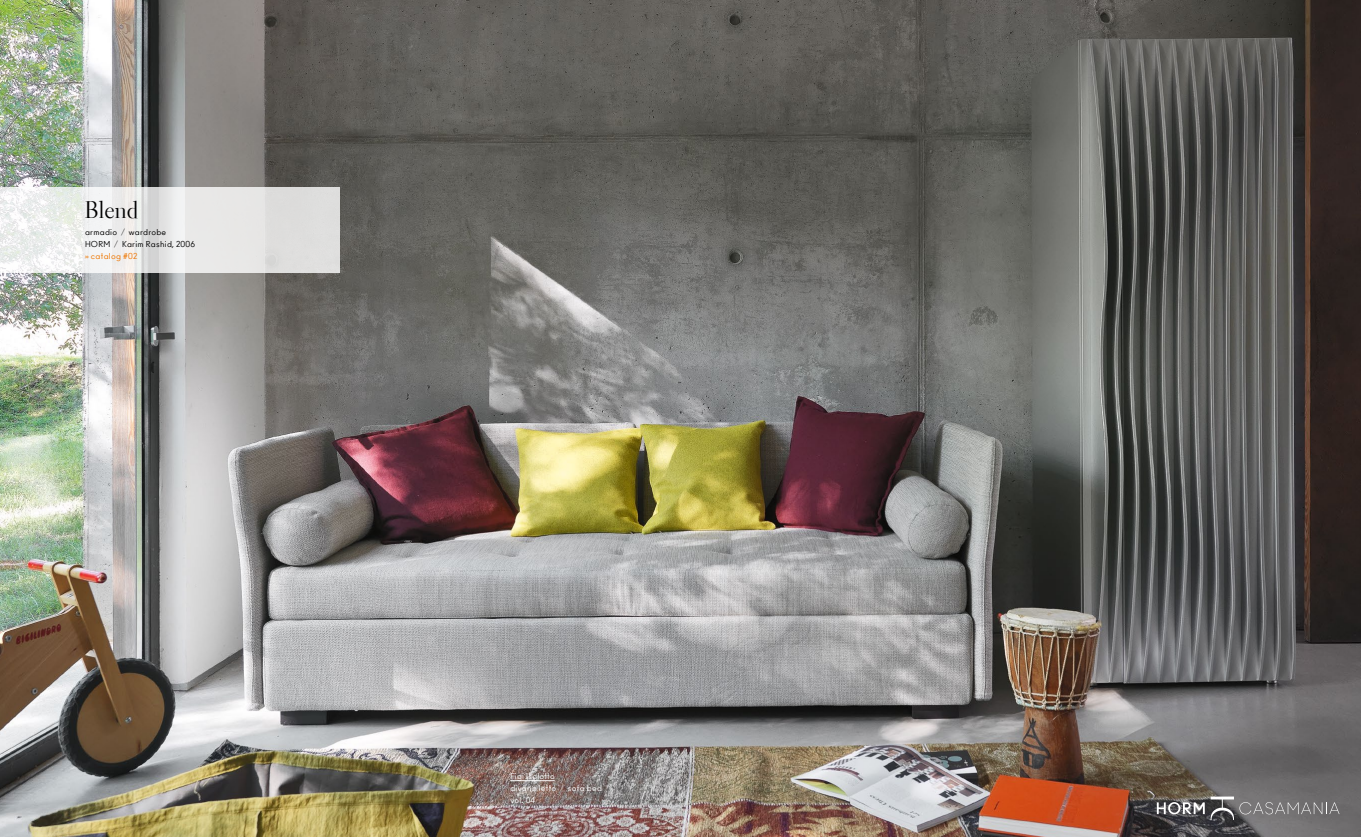
<style>
.page{position:relative;width:1361px;height:837px;background:#fff}
.page>*{position:absolute;margin:0;border:0;box-sizing:border-box;transform-origin:0 0}
.t1{font:24px "Electra LT Display";letter-spacing:.03em;color:#000}
.t2{font:8px/12px "Ano";letter-spacing:.03em;color:#000}
.t3{font:8px/12px "Ano";letter-spacing:.03em;color:#fff}
.s1{font-family:"Ano Half"}
.s2{color:#ee7601}
</style>
<div class="page">
<img style="left:0;top:0;width:1361px;height:836px">
<svg style="left:0;top:187px;width:340px;height:85px;fill:#e8e8e7"></svg>
<hr style="left:510px;top:780px;width:45px;height:1px;background:#fff">
<svg style="left:1157px;top:801px;width:47px;height:13px"></svg>
<svg style="left:1210px;top:796px;width:129px;height:23px;background:#7a7879"></svg>
<h1 class="t1" style="left:85px;top:196px;width:54px">Blend</h1>
<p class="t2" style="left:85px;top:226px;width:112px">armadio <span class="s1">/</span> wardrobe<br>HORM <span class="s1">/</span> Karim Rashid, 2006 <span class="s2">» catalog #02</span></p>
<p class="t3" style="left:510px;top:769px;width:93px">Figi Isolotto<br>divano letto <span class="s1">/</span> sofa bed vol. 04</p>
</div>
